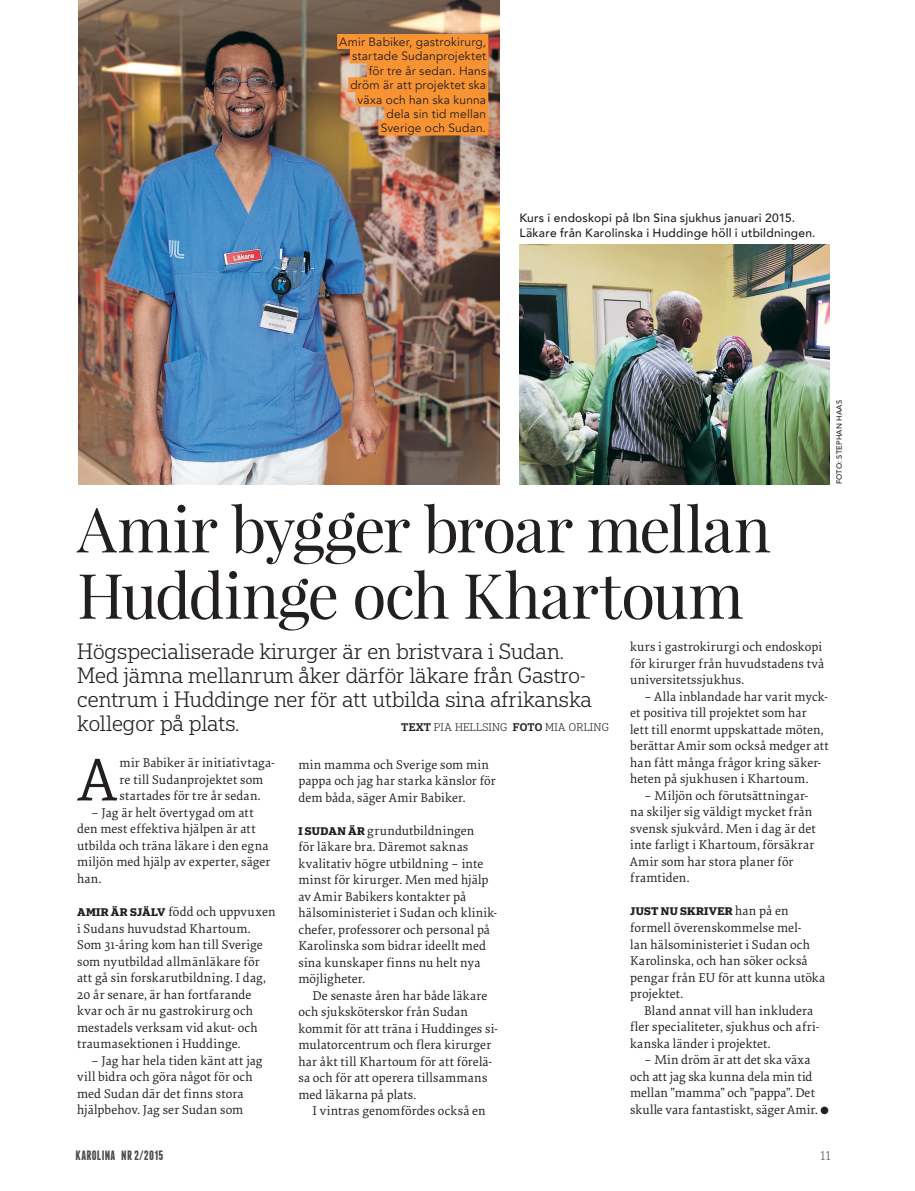
<style>
.page{position:relative;width:915px;height:1191px;background:#fff}
.page>*{position:absolute;margin:0;border:0;box-sizing:border-box;transform-origin:0 0}
.brödtext_indrag{font:63.15px "Elena";color:#231f20}
.t1{font:62.4px/66.3px "Playfair Display";letter-spacing:-.025em;color:#231f20}
.Ingress{font:300 21px/24px "Popular";color:#231f20}
.t2{font:700 13.5px "Franchise";letter-spacing:.02em;color:#4b4c4d}
.brödtext_indrag-2{font:13.2px/16.5px "Elena";letter-spacing:.01em;color:#231f20}
.faktatext{font:12px "Avenir";letter-spacing:.015em;color:#231f20}
.t3{font:500 12px "Avenir";letter-spacing:.02em;color:#231f20}
.t4{font:300 12px "Popular";color:#57585a}
.Ingress-2{font:300 10.5px "Popular";letter-spacing:.02em;color:#231f20}
.brödtext_indrag-3{font:700 10.5px "Popular";letter-spacing:.035em;color:#231f20}
.t5{font:500 7.5px "Avenir";letter-spacing:.025em;color:#231f20}
.s1{font-weight:500}
.s2{font-family:"Popular";font-weight:700;font-size:10.5px}
.s3{font-family:"Elena";font-weight:400;font-size:13.2px}
</style>
<div class="page">
<img style="left:78px;top:0;width:421px;height:485px">
<div style="left:337px;top:34px;width:151px;height:15px;background:#f79332"></div>
<div style="left:350px;top:48px;width:138px;height:15px;background:#f79332"></div>
<div style="left:366px;top:63px;width:122px;height:15px;background:#f79332"></div>
<div style="left:348px;top:77px;width:140px;height:15px;background:#f79332"></div>
<div style="left:355px;top:92px;width:133px;height:15px;background:#f79332"></div>
<div style="left:384px;top:106px;width:104px;height:15px;background:#f79332"></div>
<div style="left:378px;top:120px;width:110px;height:15px;background:#f79332"></div>
<img style="left:519px;top:245px;width:310px;height:239px">
<p class="faktatext" style="left:339px;top:35px;width:148px">Amir Babiker, gastrokirurg,</p>
<p class="faktatext" style="left:352px;top:49px;width:136px">startade Sudanprojektet</p>
<p class="faktatext" style="left:368px;top:64px;width:119px">för tre år sedan. Hans</p>
<p class="faktatext" style="left:350px;top:78px;width:137px">dröm är att projektet ska</p>
<p class="faktatext" style="left:357px;top:92px;width:130px">växa och han ska kunna</p>
<p class="faktatext" style="left:386px;top:107px;width:101px">dela sin tid mellan</p>
<p class="faktatext" style="left:380px;top:121px;width:107px">Sverige och Sudan.</p>
<p class="t3" style="left:519px;top:208px;width:277px">Kurs i endoskopi på Ibn Sina sjukhus januari 2015.</p>
<p class="t3" style="left:519px;top:222px;width:297px">Läkare från Karolinska i Huddinge höll i utbildningen.</p>
<p class="t1" style="left:77px;top:495px;width:695px">Amir bygger broar mellan<br>Huddinge och Khartoum</p>
<p class="t5" style="left:832px;top:484px;width:86px;rotate:-90deg">FOTO: STEPHAN HAAS</p>
<p class="Ingress" style="left:77px;top:638px;width:516px">Högspecialiserade kirurger är en bristvara i Sudan.<br>Med jämna mellanrum åker därför läkare från Gastro&shy;centrum i Huddinge ner för att utbilda sina afrikanska kollegor på plats.</p>
<p class="Ingress-2" style="left:401px;top:720px;width:209px"><span class="s1">TEXT</span> PIA HELLSING <span class="s1">FOTO</span> MIA ORLING</p>
<p class="brödtext_indrag-2" style="left:298px;top:755px;width:199px">min mamma och Sverige som min pappa och jag har starka känslor för dem båda, säger Amir Babiker.</p>
<p class="brödtext_indrag-2" style="left:298px;top:821px;width:200px"><span class="s2">I SUDAN ÄR</span> grundutbildningen<br>för läkare bra. Däremot saknas kvalitativ högre utbildning – inte minst för kirurger. Men med hjälp av Amir Babikers kontakter på hälsoministeriet i Sudan och klinik&shy;chefer, professorer och personal på<br>Karolinska som bidrar ideellt med sina kunskaper finns nu helt nya möjligheter.</p>
<p class="brödtext_indrag-2" style="left:298px;top:986px;width:201px;text-indent:14px">De senaste åren har både läkare och sjuksköterskor från Sudan kommit för att träna i Huddinges si&shy;mulatorcentrum och flera kirurger har åkt till Khartoum för att förelä&shy;sa och för att operera tillsammans med läkarna på plats.</p>
<p class="brödtext_indrag-2" style="left:312px;top:1102px;width:175px">I vintras genomfördes också en</p>
<p class="brödtext_indrag" style="left:80px;top:736px;width:37px">A</p>
<p class="brödtext_indrag-2" style="left:120px;top:754px;width:157px">mir Babiker är initiativtaga&shy;re till Sudanprojektet som startades för tre år sedan.</p>
<p class="brödtext_indrag-2" style="left:77px;top:804px;width:195px;text-indent:14px">– Jag är helt övertygad om att den mest effektiva hjälpen är att utbilda och träna läkare i den egna miljön med hjälp av experter, säger han.</p>
<p class="brödtext_indrag-2" style="left:77px;top:903px;width:200px"><span class="s2">AMIR ÄR SJÄLV</span> född och uppvuxen i Sudans huvudstad Khartoum.<br>Som 31-åring kom han till Sverige som nyutbildad allmänläkare för att gå sin forskarutbildning. I dag,<br>20 år senare, är han fortfarande kvar och är nu gastrokirurg och mestadels verksam vid akut- och traumasektionen i Huddinge.</p>
<p class="brödtext_indrag-2" style="left:77px;top:1051px;width:187px;text-indent:14px">– Jag har hela tiden känt att jag vill bidra och göra något för och med Sudan där det finns stora hjälpbehov. Jag ser Sudan som</p>
<p class="brödtext_indrag-2" style="left:630px;top:638px;width:195px">kurs i gastrokirurgi och endoskopi för kirurger från huvudstadens två universitetssjukhus.</p>
<p class="brödtext_indrag-2" style="left:630px;top:688px;width:200px;text-indent:14px">– Alla inblandade har varit myck&shy;et positiva till projektet som har lett till enormt uppskattade möten, berättar Amir som också medger att han fått många frågor kring säker&shy;heten på sjukhusen i Khartoum.</p>
<p class="brödtext_indrag-2" style="left:630px;top:787px;width:187px;text-indent:14px">– Miljön och förutsättningar&shy;na skiljer sig väldigt mycket från svensk sjukvård. Men i dag är det inte farligt i Khartoum, försäkrar<br>Amir som har stora planer för framtiden.</p>
<p class="brödtext_indrag-3" style="left:630px;top:904px;width:160px">JUST NU SKRIVER <span class="s3">han på en</span></p>
<p class="brödtext_indrag-2" style="left:630px;top:919px;width:196px">formell överenskommelse mel-<br>lan hälsoministeriet i Sudan och<br>Karolinska, och han söker också pengar från EU för att kunna utöka projektet.</p>
<p class="brödtext_indrag-2" style="left:630px;top:1001px;width:191px;text-indent:14px">Bland annat vill han inkludera fler specialiteter, sjukhus och afri&shy;kanska länder i projektet.</p>
<p class="brödtext_indrag-2" style="left:630px;top:1051px;width:200px;text-indent:14px">– Min dröm är att det ska växa och att jag ska kunna dela min tid mellan ”mamma” och ”pappa”. Det skulle vara fantastiskt, säger Amir. ●</p>
<p class="t2" style="left:75px;top:1149px;width:89px">KAROLINA NR 2/2015</p>
<p class="t4" style="left:820px;top:1148px;width:11px">11</p>
</div>
